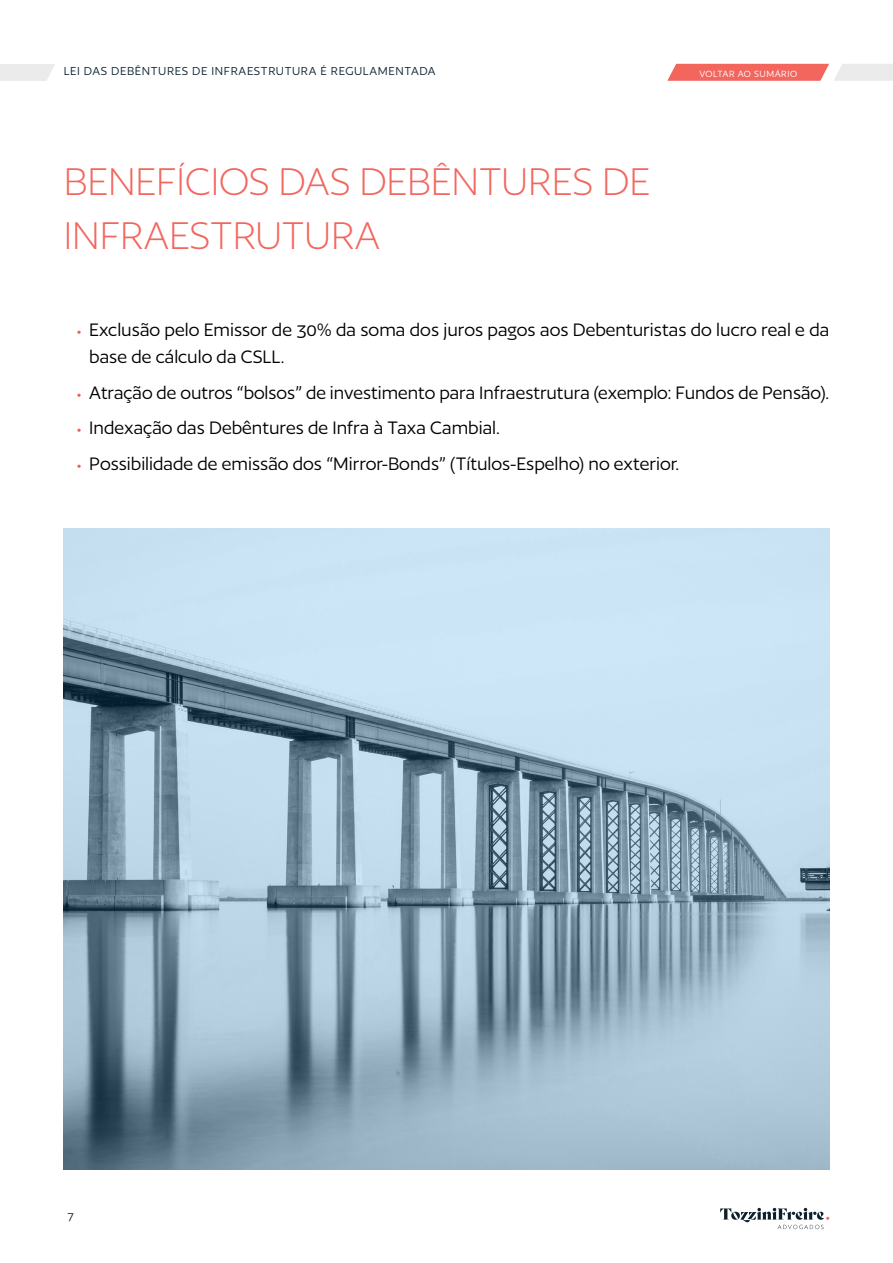
<style>
.page{position:relative;width:893px;height:1263px;background:#fff}
.page>*{position:absolute;margin:0;border:0;box-sizing:border-box;transform-origin:0 0}
.t1{font:300 45px/54px "Author";color:#f2665e}
.t2{font:21px/27px "Author";color:#000}
.t3{font:13.5px "Author";letter-spacing:.05em;color:#0b2430}
.t4{font:10.5px "Author";letter-spacing:.05em;color:#fff}
.s1{font-weight:300;font-size:16.5px;color:#eb5e57}
</style>
<div class="page">
<svg style="left:720px;top:1208px;width:109px;height:21px"></svg>
<svg style="left:0;top:64px;width:55px;height:17px"></svg>
<svg style="left:667px;top:64px;width:226px;height:17px"></svg>
<img style="left:64px;top:528px;width:765px;height:641px">
<p class="t3" style="left:64px;top:64px;width:373px">LEI DAS DEBÊNTURES DE INFRAESTRUTURA É REGULAMENTADA</p>
<p class="t4" style="left:699px;top:68px;width:99px">VOLTAR AO SUMÁRIO</p>
<h1 class="t1" style="left:64px;top:154px;width:588px">BENEFÍCIOS DAS DEBÊNTURES DE<br>INFRAESTRUTURA</h1>
<p class="t2" style="left:89px;top:316px;width:741px;text-indent:-13px"><span class="s1">•</span> Exclusão pelo Emissor de 30% da soma dos juros pagos aos Debenturistas do lucro real e da base de cálculo da CSLL.</p>
<p class="t2" style="left:77px;top:379px;width:754px"><span class="s1">•</span> Atração de outros “bolsos” de investimento para Infraestrutura (exemplo: Fundos de Pensão).</p>
<p class="t2" style="left:77px;top:414px;width:425px"><span class="s1">•</span> Indexação das Debêntures de Infra à Taxa Cambial.</p>
<p class="t2" style="left:77px;top:450px;width:604px"><span class="s1">•</span> Possibilidade de emissão dos “Mirror-Bonds” (Títulos-Espelho) no exterior.</p>
<p class="t3" style="left:68px;top:1209px;width:8px">7</p>
</div>
